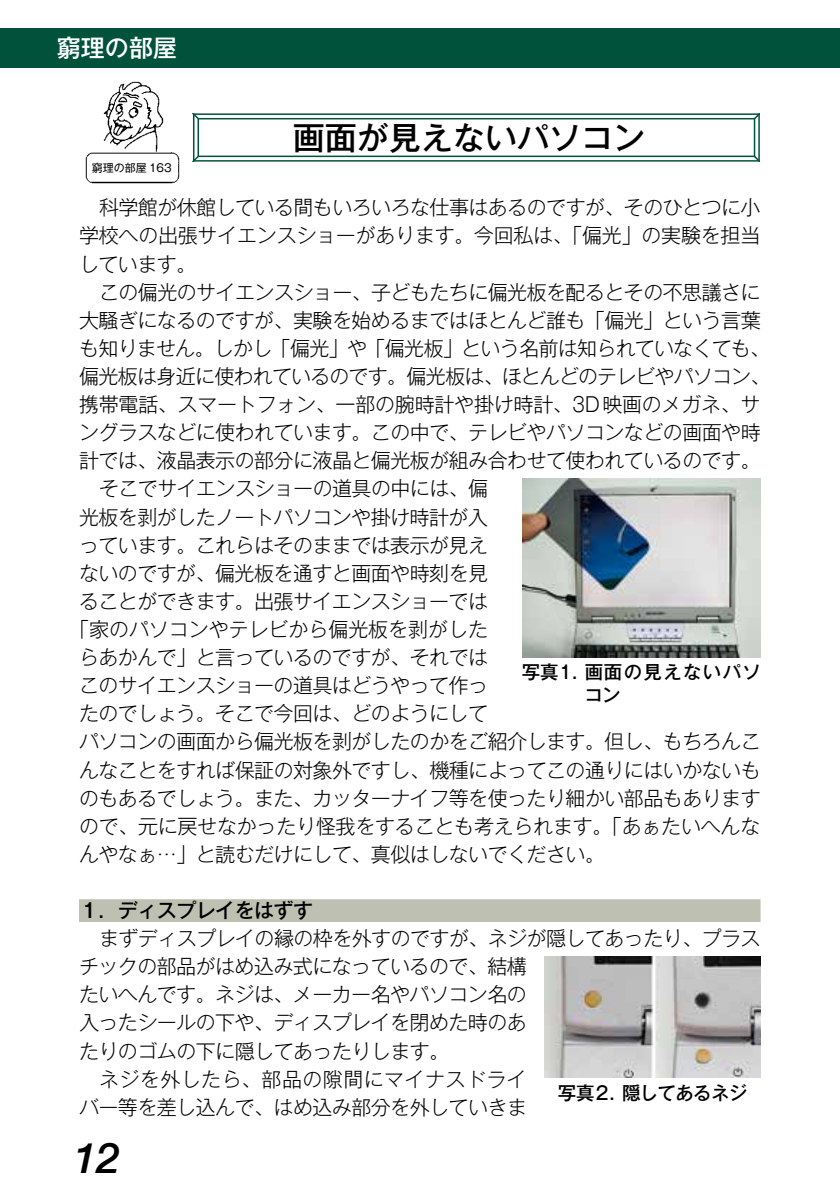
<style>
.page{position:relative;width:840px;height:1191px;background:#fff}
.page>*{position:absolute;margin:0;border:0;box-sizing:border-box;transform-origin:0 0}
.t1{font:italic 500 42px "Helvetica Neue";color:#000}
.t2{font:500 32px "Gothic MB101 Pro";color:#000}
.t3{font:500 24px "Gothic MB101 Pro";color:#fff}
.t4{font:300 20px/28.2px "Gothic MB101 Pro";letter-spacing:-.03em;color:#000;text-align:justify}
.t5{font:300 20px "Gothic MB101 Pro";letter-spacing:-.01em;color:#000}
.t6{font:300 20px "Gothic MB101 Pro";letter-spacing:-.005em;color:#000}
.t7{font:300 20px "Gothic MB101 Pro";letter-spacing:.02em;color:#000}
.t8{font:500 20px "Gothic MB101 Pro";letter-spacing:-.03em;color:#000}
.t9{font:500 18.4px/22.6px "Gothic MB101 Pro";letter-spacing:.065em;color:#000}
.t10{font:500 18.4px "Gothic MB101 Pro";letter-spacing:-.035em;color:#000}
.t11{font:11px "Gothic MB101 Pro";color:#000}
</style>
<div class="page">
<div style="left:79px;top:899px;width:681px;height:23px;background:#bec0b2"></div>
<div style="left:0;top:28px;width:839px;height:40px;background:#00523a"></div>
<svg style="left:192px;top:113px;width:567px;height:49px"></svg>
<img style="left:85px;top:81px;width:95px;height:103px">
<img style="left:522px;top:479px;width:238px;height:178px">
<img style="left:544px;top:956px;width:216px;height:122px">
<p class="t3" style="left:57px;top:28px;width:122px">窮理の部屋</p>
<p class="t11" style="left:92px;top:159px;width:81px">窮理の部屋 163</p>
<h2 class="t2" style="left:293px;top:111px;width:353px">画面が見えないパソコン</h2>
<p class="t4" style="left:79px;top:191px;width:682px;text-indent:20px">科学館が休館している間もいろいろな仕事はあるのですが、そのひとつに小学校への出張サイエンスショーがあります。今回私は、「偏光」の実験を担当しています。</p>
<p class="t4" style="left:99px;top:275px;width:662px">この偏光のサイエンスショー、子どもたちに偏光板を配るとその不思議さに</p>
<p class="t4" style="left:79px;top:303px;width:682px">大騒ぎになるのですが、実験を始めるまではほとんど誰も「偏光」という言葉</p>
<p class="t4" style="left:79px;top:331px;width:692px">も知りません。しかし「偏光」や「偏光板」という名前は知られていなくても、</p>
<p class="t4" style="left:79px;top:359px;width:692px">偏光板は身近に使われているのです。偏光板は、ほとんどのテレビやパソコン、</p>
<p class="t5" style="left:79px;top:388px;width:682px">携帯電話、スマートフォン、一部の腕時計や掛け時計、3D映画のメガネ、サ</p>
<p class="t4" style="left:79px;top:416px;width:682px">ングラスなどに使われています。この中で、テレビやパソコンなどの画面や時</p>
<p class="t4" style="left:79px;top:444px;width:683px">計では、液晶表示の部分に液晶と偏光板が組み合わせて使われているのです。</p>
<p class="t4" style="left:99px;top:472px;width:390px">そこでサイエンスショーの道具の中には、偏</p>
<p class="t4" style="left:79px;top:500px;width:410px">光板を剥がしたノートパソコンや掛け時計が入</p>
<p class="t4" style="left:79px;top:528px;width:410px">っています。これらはそのままでは表示が見え</p>
<p class="t4" style="left:79px;top:556px;width:410px">ないのですが、偏光板を通すと画面や時刻を見</p>
<p class="t4" style="left:79px;top:584px;width:410px">ることができます。出張サイエンスショーでは</p>
<p class="t6" style="left:69px;top:612px;width:420px">「家のパソコンやテレビから偏光板を剥がした</p>
<p class="t4" style="left:79px;top:640px;width:410px">らあかんで」と言っているのですが、それでは</p>
<p class="t4" style="left:79px;top:668px;width:410px">このサイエンスショーの道具はどうやって作っ</p>
<p class="t4" style="left:79px;top:697px;width:410px">たのでしょう。そこで今回は、どのようにして</p>
<p class="t4" style="left:79px;top:725px;width:682px">パソコンの画面から偏光板を剥がしたのかをご紹介します。但し、もちろんこ</p>
<p class="t4" style="left:79px;top:753px;width:682px">んなことをすれば保証の対象外ですし、機種によってこの通りにはいかないも</p>
<p class="t4" style="left:79px;top:781px;width:682px">のもあるでしょう。また、カッターナイフ等を使ったり細かい部品もあります</p>
<p class="t4" style="left:79px;top:809px;width:682px">ので、元に戻せなかったり怪我をすることも考えられます。「あぁたいへんな</p>
<p class="t4" style="left:79px;top:837px;width:527px">んやなぁ…」と読むだけにして、真似はしないでください。</p>
<p class="t8" style="left:79px;top:893px;width:235px">１．ディスプレイをはずす</p>
<p class="t4" style="left:99px;top:921px;width:662px">まずディスプレイの縁の枠を外すのですが、ネジが隠してあったり、プラス</p>
<p class="t4" style="left:79px;top:949px;width:449px">チックの部品がはめ込み式になっているので、結構</p>
<p class="t4" style="left:79px;top:977px;width:449px">たいへんです。ネジは、メーカー名やパソコン名の</p>
<p class="t4" style="left:79px;top:1006px;width:449px">入ったシールの下や、ディスプレイを閉めた時のあ</p>
<p class="t4" style="left:79px;top:1034px;width:372px">たりのゴムの下に隠してあったりします。</p>
<p class="t7" style="left:99px;top:1062px;width:429px">ネジを外したら、部品の隙間にマイナスドライ</p>
<p class="t4" style="left:79px;top:1090px;width:449px">バー等を差し込んで、はめ込み部分を外していきま</p>
<p class="t9" style="left:584px;top:658px;width:178px;text-indent:-63px">写真１．画面の見えないパソコン</p>
<p class="t10" style="left:557px;top:1077px;width:191px">写真２．隠してあるネジ</p>
<h1 class="t1" style="left:73px;top:1121px;width:48px">12</h1>
</div>
